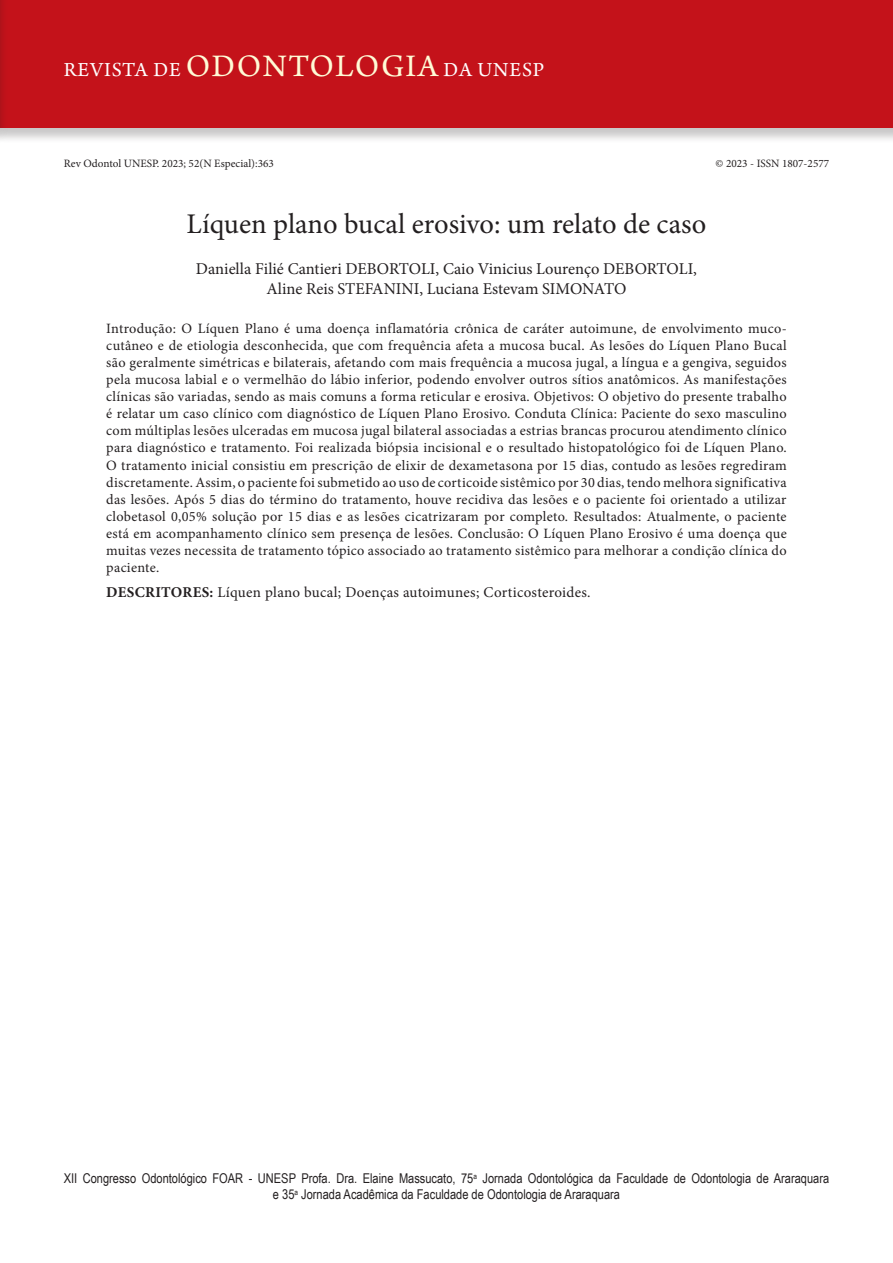
<style>
.page{position:relative;width:893px;height:1263px;background:#fff}
.page>*{position:absolute;margin:0;border:0;box-sizing:border-box;transform-origin:0 0}
.ArticleTitle{font:28.5px "Minion Pro";color:#231f20}
.t1{font:21px "Arno Pro";letter-spacing:.04em;color:#fff}
.Authors{font:16.5px/19.8px "Minion Pro";color:#231f20;text-align:center}
.Keywords{font:15px "Minion Pro";letter-spacing:.02em;color:#231f20}
.Abstract{font:14.25px/17.1px "Minion Pro";letter-spacing:.02em;color:#231f20;text-align:justify}
.t2{font:13.5px/16.2px "Arial Narrow";color:#231f20;text-align:center}
.t3{font:11.25px "Minion Pro";color:#231f20}
.s1{font-size:33px;color:#fffbd6}
.s2{font-weight:700}
</style>
<div class="page">
<div style="left:0;top:0;width:893px;height:144px;background:#231f20;opacity:.25"></div>
<div style="left:0;top:0;width:893px;height:128px;background:#c4121a"></div>
<div style="left:0;top:0;width:8px;height:144px;background:#231f20;opacity:.25"></div>
<hr style="left:0;top:0;width:1px;height:128px;background:#c4121a">
<h2 class="t1" style="left:64px;top:58px;width:482px">REVISTA DE <span class="s1">ODONTOLOGIA</span> DA UNESP</h2>
<p class="t3" style="left:64px;top:156px;width:212px">Rev Odontol UNESP. 2023; 52(N Especial):363</p>
<p class="t3" style="left:715px;top:156px;width:115px">© 2023 - ISSN 1807-2577</p>
<p class="ArticleTitle" style="left:187px;top:205px;width:521px">Líquen plano bucal erosivo: um relato de caso</p>
<p class="Authors" style="left:196px;top:259px;width:503px">Daniella Filié Cantieri DEBORTOLI, Caio Vinicius Lourenço DEBORTOLI,<br>Aline Reis STEFANINI, Luciana Estevam SIMONATO</p>
<p class="Abstract" style="left:106px;top:320px;width:682px">Introdução: O Líquen Plano é uma doença inflamatória crônica de caráter autoimune, de envolvimento muco&shy;cutâneo e de etiologia desconhecida, que com frequência afeta a mucosa bucal. As lesões do Líquen Plano Bucal são geralmente simétricas e bilaterais, afetando com mais frequência a mucosa jugal, a língua e a gengiva, seguidos pela mucosa labial e o vermelhão do lábio inferior, podendo envolver outros sítios anatômicos. As manifestações clínicas são variadas, sendo as mais comuns a forma reticular e erosiva. Objetivos: O objetivo do presente trabalho é relatar um caso clínico com diagnóstico de Líquen Plano Erosivo. Conduta Clínica: Paciente do sexo masculino com múltiplas lesões ulceradas em mucosa jugal bilateral associadas a estrias brancas procurou atendimento clínico para diagnóstico e tratamento. Foi realizada biópsia incisional e o resultado histopatológico foi de Líquen Plano.<br>O tratamento inicial consistiu em prescrição de elixir de dexametasona por 15 dias, contudo as lesões regrediram discretamente. Assim, o paciente foi submetido ao uso de corticoide sistêmico por 30 dias, tendo melhora significativa das lesões. Após 5 dias do término do tratamento, houve recidiva das lesões e o paciente foi orientado a utilizar clobetasol 0,05% solução por 15 dias e as lesões cicatrizaram por completo. Resultados: Atualmente, o paciente está em acompanhamento clínico sem presença de lesões. Conclusão: O Líquen Plano Erosivo é uma doença que muitas vezes necessita de tratamento tópico associado ao tratamento sistêmico para melhorar a condição clínica do paciente.</p>
<p class="Keywords" style="left:106px;top:582px;width:486px"><span class="s2">DESCRITORES:</span> Líquen plano bucal; Doenças autoimunes; Corticosteroides.</p>
<p class="t2" style="left:64px;top:1169px;width:767px">XII Congresso Odontológico FOAR - UNESP Profa. Dra. Elaine Massucato, 75<sup>a</sup> Jornada Odontológica da Faculdade de Odontologia de Araraquara e 35<sup>a</sup> Jornada Acadêmica da Faculdade de Odontologia de Araraquara</p>
</div>
